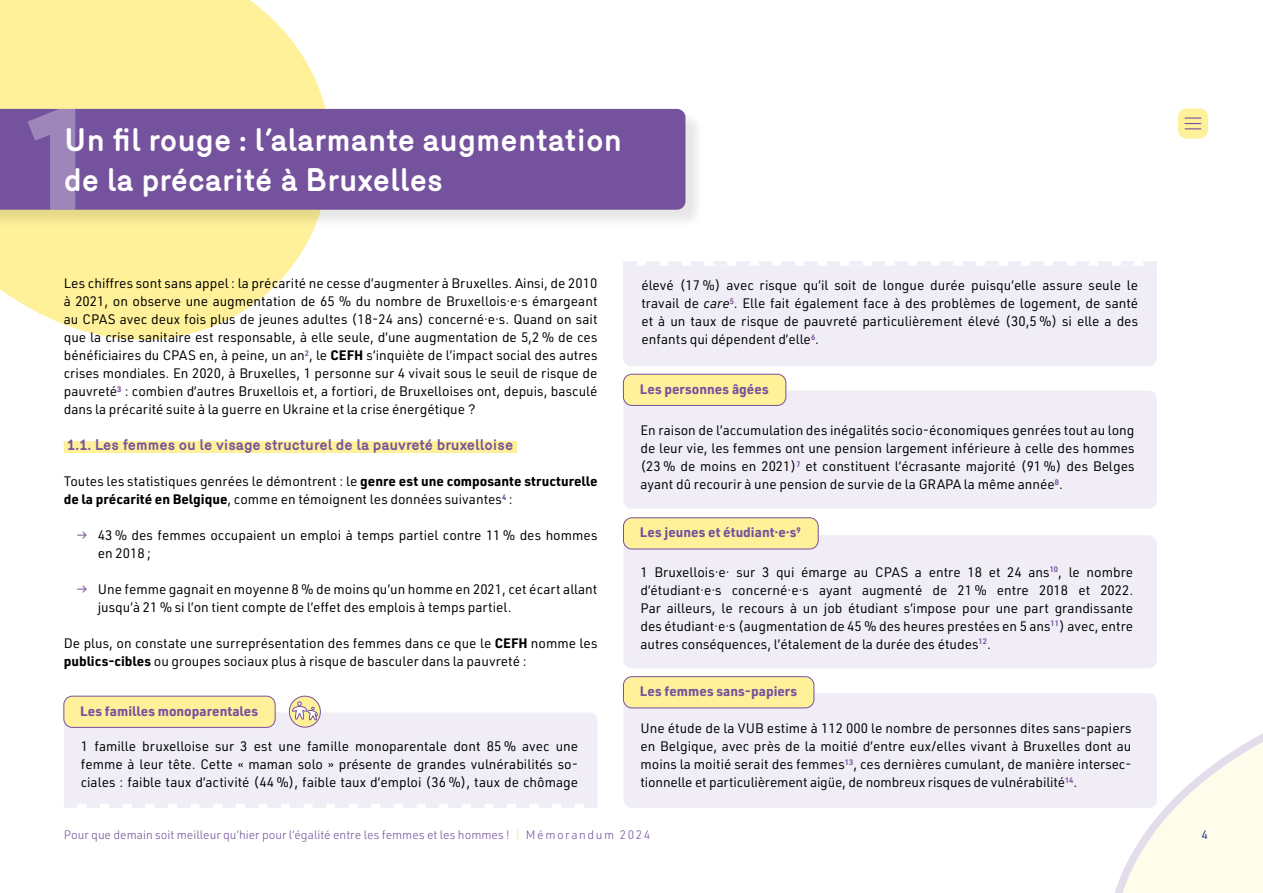
<style>
.page{position:relative;width:1263px;height:893px;background:#fff}
.page>*{position:absolute;margin:0;border:0;box-sizing:border-box;transform-origin:0 0}
.t1{font:700 31.5px/40.5px "Mercury";color:#fff}
.t2{font:700 15px "Mercury";color:#75529d}
.t3{font:13.5px/18px "URWDIN";color:#000;text-align:justify}
.t4{font:700 13.5px "URWDIN";color:#75529d}
.t5{font:300 12px "URWDIN";color:#75529d}
.t6{font:12px "URWDIN";color:#20388a}
.s1{font-weight:700}
.s2{color:#75529d}
.s3{font-style:italic}
.s4{color:#ffe600}
</style>
<div class="page">
<svg style="left:1115px;top:666px;width:148px;height:227px"></svg>
<div style="left:1178px;top:108px;width:30px;height:30px;background:#fff19a;border-radius:9px"></div>
<svg style="left:1185px;top:117px;width:16px;height:12px"></svg>
<svg style="left:0;top:0;width:347px;height:340px;fill:#fff19a"></svg>
<div style="left:0;top:111px;width:704px;height:117px;background:#000;opacity:.1"></div>
<div style="left:0;top:109px;width:685px;height:101px;background:#75529d"></div>
<div style="left:64px;top:441px;width:453px;height:12px;background:#fff19a"></div>
<div style="left:623px;top:693px;width:534px;height:115px;background:#f0edf7;border-radius:9px"></div>
<div style="left:623px;top:677px;width:191px;height:31px;background:#fff19a;border-radius:9px"></div>
<div style="left:623px;top:676px;width:191px;height:32px;border:1px solid #75529d;border-radius:9px"></div>
<div style="left:623px;top:391px;width:534px;height:118px;background:#f0edf7;border-radius:9px"></div>
<div style="left:623px;top:374px;width:163px;height:31px;background:#fff19a;border-radius:9px"></div>
<div style="left:623px;top:374px;width:163px;height:32px;border:1px solid #75529d;border-radius:9px"></div>
<div style="left:623px;top:535px;width:534px;height:133px;background:#f0edf7;border-radius:9px"></div>
<div style="left:623px;top:518px;width:195px;height:31px;background:#fff19a;border-radius:9px"></div>
<div style="left:623px;top:518px;width:195px;height:31px;border:1px solid #75529d;border-radius:9px"></div>
<div style="left:64px;top:712px;width:534px;height:91px;background:#f0edf7"></div>
<div style="left:64px;top:696px;width:211px;height:31px;background:#fff19a;border-radius:9px"></div>
<div style="left:64px;top:696px;width:211px;height:32px;border:1px solid #75529d;border-radius:9px"></div>
<div style="left:623px;top:266px;width:534px;height:100px;background:#f0edf7"></div>
<svg style="left:64px;top:803px;width:534px;height:5px"></svg>
<svg style="left:623px;top:261px;width:534px;height:5px"></svg>
<svg style="left:27px;top:109px;width:48px;height:101px;background:#8d70ae"></svg>
<svg style="left:289px;top:696px;width:31px;height:31px"></svg>
<div style="left:289px;top:696px;width:32px;height:31px;border:1px solid #75529d;border-radius:50%"></div>
<svg style="left:292px;top:702px;width:26px;height:20px"></svg>
<h1 class="t1" style="left:64px;top:119px;width:560px">Un fil rouge : l’alarmante augmentation de la précarité à Bruxelles</h1>
<p class="t3" style="left:64px;top:274px;width:535px">Les chiffres sont sans appel : la précarité ne cesse d’augmenter à Bruxelles. Ainsi, de 2010 à 2021, on observe une augmentation de 65 % du nombre de Bruxellois·e·s émargeant au CPAS avec deux fois plus de jeunes adultes (18-24 ans) concerné·e·s. Quand on sait que la crise sanitaire est responsable, à elle seule, d’une augmentation de 5,2 % de ces bénéficiaires du CPAS en, à peine, un an<sup>2</sup>, le <span class="s1">CEFH</span> s’inquiète de l’impact social des autres crises mondiales. En 2020, à Bruxelles, 1 personne sur 4 vivait sous le seuil de risque de pauvreté<sup>3</sup> : combien d’autres Bruxellois et, a fortiori, de Bruxelloises ont, depuis, basculé dans la précarité suite à la guerre en Ukraine et la crise énergétique ?</p>
<p class="t2" style="left:67px;top:436px;width:448px">1.1. Les femmes ou le visage structurel de la pauvreté bruxelloise</p>
<p class="t3" style="left:64px;top:472px;width:535px">Toutes les statistiques genrées le démontrent : le <span class="s1">genre est une composante structurelle de la précarité en Belgique</span>, comme en témoignent les données suivantes<sup>4</sup> :</p>
<p class="t3" style="left:98px;top:526px;width:501px;text-indent:-21px"><span class="s2">→</span> 43 % des femmes occupaient un emploi à temps partiel contre 11 % des hommes en 2018 ;</p>
<p class="t3" style="left:98px;top:580px;width:501px;text-indent:-21px"><span class="s2">→</span> Une femme gagnait en moyenne 8 % de moins qu’un homme en 2021, cet écart allant jusqu’à 21 % si l’on tient compte de l’effet des emplois à temps partiel.</p>
<p class="t3" style="left:64px;top:634px;width:535px">De plus, on constate une surreprésentation des femmes dans ce que le <span class="s1">CEFH</span> nomme les <span class="s1">publics-cibles</span> ou groupes sociaux plus à risque de basculer dans la pauvreté :</p>
<p class="t4" style="left:80px;top:702px;width:180px">Les familles monoparentales</p>
<p class="t3" style="left:81px;top:736px;width:499px">1 famille bruxelloise sur 3 est une famille monoparentale dont 85 % avec une femme à leur tête. Cette « maman solo » présente de grandes vulnérabilités so&shy;ciales : faible taux d’activité (44 %), faible taux d’emploi (36 %), taux de chômage</p>
<p class="t3" style="left:641px;top:276px;width:498px">élevé (17 %) avec risque qu’il soit de longue durée puisqu’elle assure seule le travail de <span class="s3">care</span><sup>5</sup>. Elle fait également face à des problèmes de logement, de santé et à un taux de risque de pauvreté particulièrement élevé (30,5 %) si elle a des enfants qui dépendent d’elle<sup>6</sup>.</p>
<p class="t4" style="left:640px;top:380px;width:130px">Les personnes âgées</p>
<p class="t3" style="left:640px;top:421px;width:496px">En raison de l’accumulation des inégalités socio-économiques genrées tout au long de leur vie, les femmes ont une pension largement inférieure à celle des hommes (23 % de moins en 2021)<sup>7</sup> et constituent l’écrasante majorité (91 %) des Belges ayant dû recourir à une pension de survie de la GRAPA la même année<sup>8</sup>.</p>
<p class="t4" style="left:640px;top:523px;width:162px">Les jeunes et étudiant·e·s<sup>9</sup></p>
<p class="t3" style="left:640px;top:562px;width:494px">1 Bruxellois·e· sur 3 qui émarge au CPAS a entre 18 et 24 ans<sup>10</sup>, le nombre d’étudiant·e·s concerné·e·s ayant augmenté de 21 % entre 2018 et 2022.<br>Par ailleurs, le recours à un job étudiant s’impose pour une part grandissante des étudiant·e·s (augmentation de 45 % des heures prestées en 5 ans<sup>11</sup>) avec, entre autres conséquences, l’étalement de la durée des études<sup>12</sup>.</p>
<p class="t4" style="left:640px;top:682px;width:159px">Les femmes sans-papiers</p>
<p class="t3" style="left:640px;top:719px;width:492px">Une étude de la VUB estime à 112 000 le nombre de personnes dites sans-papiers en Belgique, avec près de la moitié d’entre eux/elles vivant à Bruxelles dont au moins la moitié serait des femmes<sup>13</sup>, ces dernières cumulant, de manière intersec&shy;tionnelle et particulièrement aigüe, de nombreux risques de vulnérabilité<sup>14</sup>.</p>
<p class="t5" style="left:64px;top:827px;width:588px">Pour que demain soit meilleur qu’hier pour l’égalité entre les femmes et les hommes ! <span class="s4">|</span> Mémorandum 2024</p>
<p class="t6" style="left:1201px;top:827px;width:8px">4</p>
</div>
